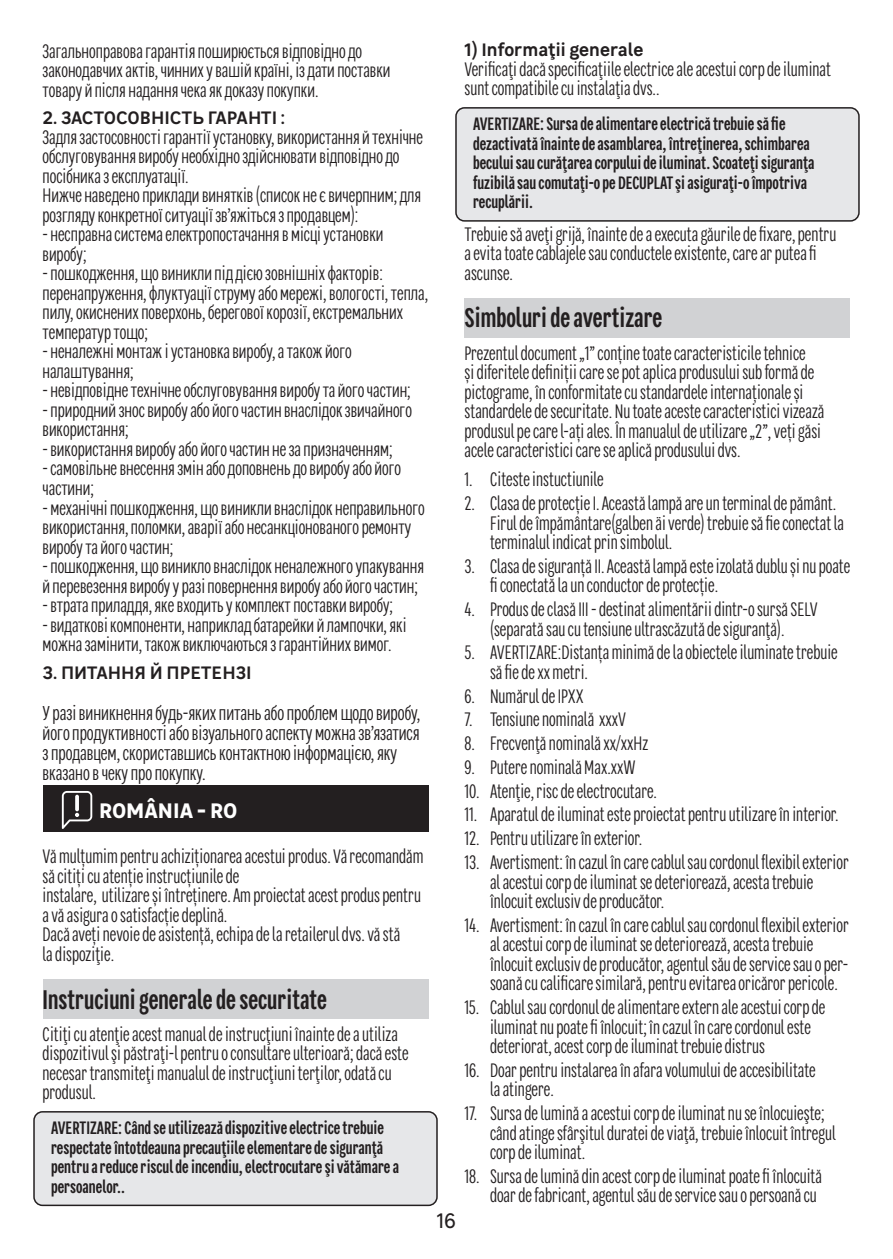
<style>
.page{position:relative;width:893px;height:1259px;background:#fff}
.page>*{position:absolute;margin:0;border:0;box-sizing:border-box;transform-origin:0 0}
.t1{font:700 27px "Leroy Merlin Sans Condensed";color:#231f20}
.t2{font:700 21px "Leroy Merlin Sans";color:#fff}
.t3{font:21px "Leroy Merlin Sans";color:#231f20;scale:.94 1}
.t4{font:20.1px/20.1px "Leroy Merlin Sans Condensed";color:#231f20}
.t5{font:19.5px/19.5px "Leroy Merlin Sans Condensed";color:#231f20}
.t6{font:700 18px/19.5px "Leroy Merlin Sans Condensed";color:#231f20}
.t7{font:600 18px "Leroy Merlin Sans";color:#231f20}
</style>
<div class="page">
<div style="left:43px;top:785px;width:385px;height:46px;background:#231f20"></div>
<div style="left:43px;top:979px;width:385px;height:40px;background:#d1d2d4"></div>
<div style="left:34px;top:1111px;width:403px;height:94px;background:#e6e7e9;border-radius:9px"></div>
<div style="left:33px;top:1111px;width:405px;height:95px;border:2px solid #231f20;border-radius:9px"></div>
<svg style="left:62px;top:791px;width:30px;height:38px"></svg>
<div style="left:456px;top:108px;width:403px;height:113px;background:#e6e7e9;border-radius:9px"></div>
<div style="left:455px;top:107px;width:405px;height:115px;border:2px solid #231f20;border-radius:9px"></div>
<div style="left:464px;top:298px;width:386px;height:40px;background:#d1d2d4"></div>
<p class="t5" style="left:43px;top:40px;width:349px">Загальноправова гарантія поширюється відповідно до законодавчих актів, чинних у вашій країні, із дати поставки товару й після надання чека як доказу покупки.</p>
<p class="t7" style="left:43px;top:103px;width:244px">2. ЗАСТОСОВНІСТЬ ГАРАНТІ :</p>
<p class="t5" style="left:43px;top:127px;width:382px">Задля застосовності гарантії установку, використання й технічне обслуговування виробу необхідно здійснювати відповідно до посібника з експлуатації.<br>Нижче наведено приклади винятків (список не є вичерпним; для розгляду конкретної ситуації зв’яжіться з продавцем):</p>
<p class="t5" style="left:43px;top:224px;width:343px">- несправна система електропостачання в місці установки виробу;</p>
<p class="t5" style="left:43px;top:263px;width:387px">- пошкодження, що виникли під дією зовнішніх факторів: перенапруження, флуктуації струму або мережі, вологості, тепла, пилу, окиснених поверхонь, берегової корозії, екстремальних температур тощо;</p>
<p class="t5" style="left:43px;top:341px;width:311px">- неналежні монтаж і установка виробу, а також його налаштування;</p>
<p class="t5" style="left:43px;top:380px;width:370px">- невідповідне технічне обслуговування виробу та його частин;</p>
<p class="t5" style="left:43px;top:400px;width:371px">- природний знос виробу або його частин внаслідок звичайного використання;</p>
<p class="t5" style="left:43px;top:439px;width:352px">- використання виробу або його частин не за призначенням;</p>
<p class="t5" style="left:43px;top:458px;width:360px">- самовільне внесення змін або доповнень до виробу або його частини;</p>
<p class="t5" style="left:43px;top:497px;width:384px">- механічні пошкодження, що виникли внаслідок неправильного використання, поломки, аварії або несанкціонованого ремонту виробу та його частин;</p>
<p class="t5" style="left:43px;top:556px;width:383px">- пошкодження, що виникло внаслідок неналежного упакування й перевезення виробу у разі повернення виробу або його частин;</p>
<p class="t5" style="left:43px;top:595px;width:352px">- втрата приладдя, яке входить у комплект поставки виробу;</p>
<p class="t5" style="left:43px;top:614px;width:366px">- видаткові компоненти, наприклад батарейки й лампочки, які можна замінити, також виключаються з гарантійних вимог.</p>
<p class="t7" style="left:43px;top:658px;width:211px">3. ПИТАННЯ Й ПРЕТЕНЗІ</p>
<p class="t4" style="left:43px;top:702px;width:379px">У разі виникнення будь-яких питань або проблем щодо виробу, його продуктивності або візуального аспекту можна зв’язатися з продавцем, скориставшись контактною інформацією, яку вказано в чеку про покупку.</p>
<p class="t2" style="left:99px;top:793px;width:140px">ROMÂNIA - RO</p>
<p class="t5" style="left:43px;top:846px;width:382px">Vă mulțumim pentru achiziționarea acestui produs. Vă recomandăm să citiți cu atenție instrucțiunile de<br>instalare, utilizare și întreținere. Am proiectat acest produs pentru a vă asigura o satisfacție deplină.<br>Dacă aveți nevoie de asistență, echipa de la retailerul dvs. vă stă<br>la dispoziţie.</p>
<h1 class="t1" style="left:43px;top:981px;width:286px">Instruciuni generale de securitate</h1>
<p class="t5" style="left:43px;top:1023px;width:368px">Citiţi cu atenţie acest manual de instrucţiuni înainte de a utiliza dispozitivul şi păstraţi-l pentru o consultare ulterioară; dacă este necesar transmiteţi manualul de instrucţiuni terţilor, odată cu produsul.</p>
<p class="t6" style="left:51px;top:1117px;width:349px">AVERTIZARE: Când se utilizează dispozitive electrice trebuie respectate întotdeauna precauţiile elementare de siguranţă pentru a reduce riscul de incendiu, electrocutare şi vătămare a persoanelor..</p>
<p class="t3" style="left:437px;top:1203px;width:22px">16</p>
<p class="t7" style="left:464px;top:35px;width:181px">1) Informaţii generale</p>
<p class="t5" style="left:464px;top:59px;width:368px">Verificaţi dacă specificaţiile electrice ale acestui corp de iluminat sunt compatibile cu instalaţia dvs..</p>
<p class="t6" style="left:473px;top:114px;width:343px">AVERTIZARE: Sursa de alimentare electrică trebuie să fie dezactivată înainte de asamblarea, întreţinerea, schimbarea becului sau curăţarea corpului de iluminat. Scoateţi siguranţa fuzibilă sau comutaţi-o pe DECUPLAT şi asiguraţi-o împotriva recuplării.</p>
<p class="t5" style="left:464px;top:223px;width:373px">Trebuie să aveţi grijă, înainte de a executa găurile de fixare, pentru a evita toate cablajele sau conductele existente, care ar putea fi ascunse.</p>
<h1 class="t1" style="left:464px;top:299px;width:199px">Simboluri de avertizare</h1>
<p class="t5" style="left:464px;top:342px;width:361px">Prezentul document „1” conține toate caracteristicile tehnice<br>și diferitele definiții care se pot aplica produsului sub formă de pictograme, în conformitate cu standardele internaționale și standardele de securitate. Nu toate aceste caracteristici vizează produsul pe care l-ați ales. În manualul de utilizare „2”, veți găsi acele caracteristici care se aplică produsului dvs.</p>
<p class="t5" style="left:464px;top:469px;width:141px">1. Citeste instuctiunile</p>
<p class="t5" style="left:490px;top:493px;width:356px;text-indent:-26px">2. Clasa de protecție I. Această lampă are un terminal de pământ.<br>Firul de împământare(galben äi verde) trebuie să fie conectat la terminalul indicat prin simbolul.</p>
<p class="t5" style="left:490px;top:556px;width:362px;text-indent:-26px">3. Clasa de siguranță II. Această lampă este izolată dublu și nu poate fi conectată la un conductor de protecție.</p>
<p class="t5" style="left:464px;top:599px;width:355px;text-align:center">4. Produs de clasă III - destinat alimentării dintr-o sursă SELV (separată sau cu tensiune ultrascăzută de siguranţă).</p>
<p class="t5" style="left:490px;top:642px;width:349px;text-indent:-26px">5. AVERTIZARE:Distanța minimă de la obiectele iluminate trebuie să fie de xx metri.</p>
<p class="t5" style="left:464px;top:685px;width:121px">6. Numărul de IPXX</p>
<p class="t5" style="left:464px;top:709px;width:163px">7. Tensiune nominală xxxV</p>
<p class="t5" style="left:464px;top:733px;width:185px">8. Frecvenţă nominală xx/xxHz</p>
<p class="t5" style="left:464px;top:757px;width:173px">9. Putere nominală Max.xxW</p>
<p class="t5" style="left:464px;top:780px;width:194px">10. Atenţie, risc de electrocutare.</p>
<p class="t5" style="left:464px;top:804px;width:376px">11. Aparatul de iluminat este proiectat pentru utilizare în interior.</p>
<p class="t5" style="left:464px;top:828px;width:179px">12. Pentru utilizare în exterior.</p>
<p class="t5" style="left:490px;top:852px;width:360px;text-indent:-26px">13. Avertisment: în cazul în care cablul sau cordonul flexibil exterior al acestui corp de iluminat se deteriorează, acesta trebuie înlocuit exclusiv de producător.</p>
<p class="t5" style="left:490px;top:914px;width:360px;text-indent:-26px">14. Avertisment: în cazul în care cablul sau cordonul flexibil exterior al acestui corp de iluminat se deteriorează, acesta trebuie înlocuit exclusiv de producător, agentul său de service sau o per&shy;soană cu calificare similară, pentru evitarea oricăror pericole.</p>
<p class="t5" style="left:490px;top:997px;width:337px;text-indent:-26px">15. Cablul sau cordonul de alimentare extern ale acestui corp de iluminat nu poate fi înlocuit; în cazul în care cordonul este deteriorat, acest corp de iluminat trebuie distrus</p>
<p class="t5" style="left:490px;top:1059px;width:327px;text-indent:-26px">16. Doar pentru instalarea în afara volumului de accesibilitate la atingere.</p>
<p class="t5" style="left:490px;top:1103px;width:347px;text-indent:-26px">17. Sursa de lumină a acestui corp de iluminat nu se înlocuieşte; când atinge sfârşitul duratei de viaţă, trebuie înlocuit întregul corp de iluminat.</p>
<p class="t5" style="left:464px;top:1165px;width:359px;text-align:right">18. Sursa de lumină din acest corp de iluminat poate fi înlocuită doar de fabricant, agentul său de service sau o persoană cu</p>
</div>
